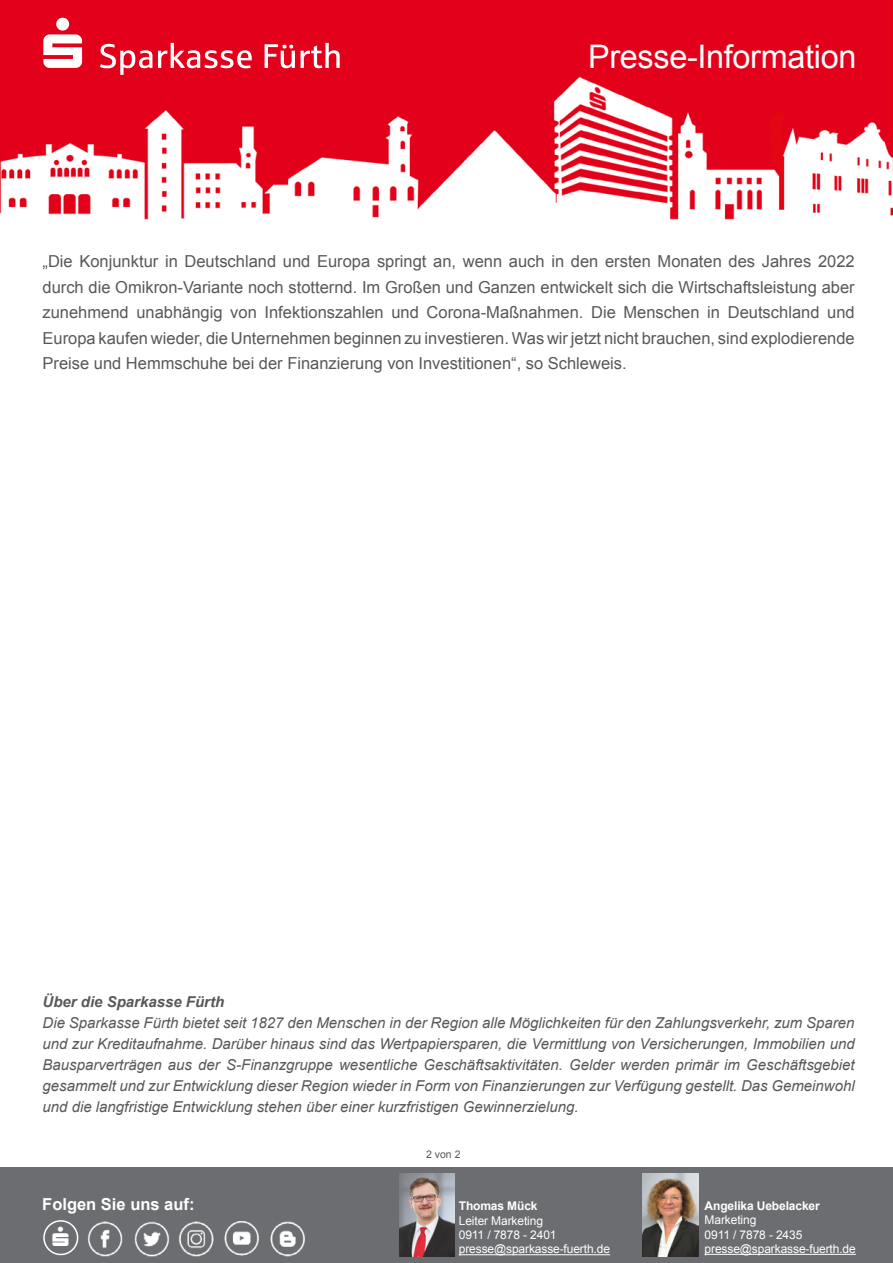
<style>
.page{position:relative;width:893px;height:1263px;background:#fff}
.page>*{position:absolute;margin:0;border:0;box-sizing:border-box;transform-origin:0 0}
.t1{font:32.4px "Arial";letter-spacing:-.01em;color:#fff}
.t2{font:19.05px "Sparkasse Logo Regular";color:#fff}
.t3{font:16.5px/25.5px "Arial";color:#57585a;text-align:justify}
.t4{font:700 16.5px "Arial";color:#fff}
.t5{font:italic 15px/21px "Arial";color:#57585a;text-align:justify}
.t6{font:italic 700 15px "Arial";color:#57585a}
.t7{font:12px/14.4px "Arial";letter-spacing:-.01em;color:#fff}
.t8{font:700 12px "Arial";letter-spacing:-.01em;color:#fff}
.t9{font:10.5px "Arial";color:#57585a}
</style>
<div class="page">
<img style="left:0;top:0;width:893px;height:220px">
<div style="left:0;top:1167px;width:893px;height:96px;background:#6c6d70"></div>
<img style="left:399px;top:1174px;width:56px;height:82px">
<img style="left:643px;top:1174px;width:55px;height:82px">
<hr style="left:459px;top:1254px;width:151px;height:1px;background:#fff">
<hr style="left:705px;top:1254px;width:151px;height:1px;background:#fff">
<img style="left:87px;top:1221px;width:36px;height:36px">
<img style="left:134px;top:1221px;width:35px;height:36px">
<img style="left:179px;top:1221px;width:35px;height:36px">
<img style="left:224px;top:1221px;width:35px;height:35px">
<img style="left:270px;top:1221px;width:35px;height:36px">
<div style="left:43px;top:1220px;width:35px;height:35px;border:2px solid #fff;border-radius:50%"></div>
<svg style="left:43px;top:18px;width:297px;height:57px;background:#e72d43"></svg>
<h1 class="t1" style="left:588px;top:36px;width:270px">Presse-Information</h1>
<p class="t3" style="left:43px;top:249px;width:814px">„Die Konjunktur in Deutschland und Europa springt an, wenn auch in den ersten Monaten des Jahres 2022 durch die Omikron-Variante noch stotternd. Im Großen und Ganzen entwickelt sich die Wirtschaftsleistung aber zunehmend unabhängig von Infektionszahlen und Corona-Maßnahmen. Die Menschen in Deutschland und Europa kaufen wieder, die Unternehmen beginnen zu investieren. Was wir jetzt nicht brauchen, sind explodierende Preise und Hemmschuhe bei der Finanzierung von Investitionen“, so Schleweis.</p>
<p class="t6" style="left:43px;top:991px;width:183px">Über die Sparkasse Fürth</p>
<p class="t5" style="left:43px;top:1012px;width:814px">Die Sparkasse Fürth bietet seit 1827 den Menschen in der Region alle Möglichkeiten für den Zahlungsverkehr, zum Sparen und zur Kreditaufnahme. Darüber hinaus sind das Wertpapiersparen, die Vermittlung von Versicherungen, Immobilien und Bausparverträgen aus der S-Finanzgruppe wesentliche Geschäftsaktivitäten. Gelder werden primär im Geschäftsgebiet gesammelt und zur Entwicklung dieser Region wieder in Form von Finanzierungen zur Verfügung gestellt. Das Gemeinwohl und die langfristige Entwicklung stehen über einer kurzfristigen Gewinnerzielung.</p>
<p class="t9" style="left:426px;top:1147px;width:36px">2 von 2</p>
<p class="t4" style="left:42px;top:1193px;width:154px">Folgen Sie uns auf:</p>
<p class="t2" style="left:52px;top:1228px;width:18px">s</p>
<p class="t8" style="left:459px;top:1198px;width:80px">Thomas Mück</p>
<p class="t7" style="left:459px;top:1213px;width:153px">Leiter Marketing<br>0911 / 7878 - 2401 presse@sparkasse-fuerth.de</p>
<p class="t8" style="left:705px;top:1197px;width:117px">Angelika Uebelacker</p>
<p class="t7" style="left:705px;top:1213px;width:153px">Marketing<br>0911 / 7878 - 2435 presse@sparkasse-fuerth.de</p>
</div>
